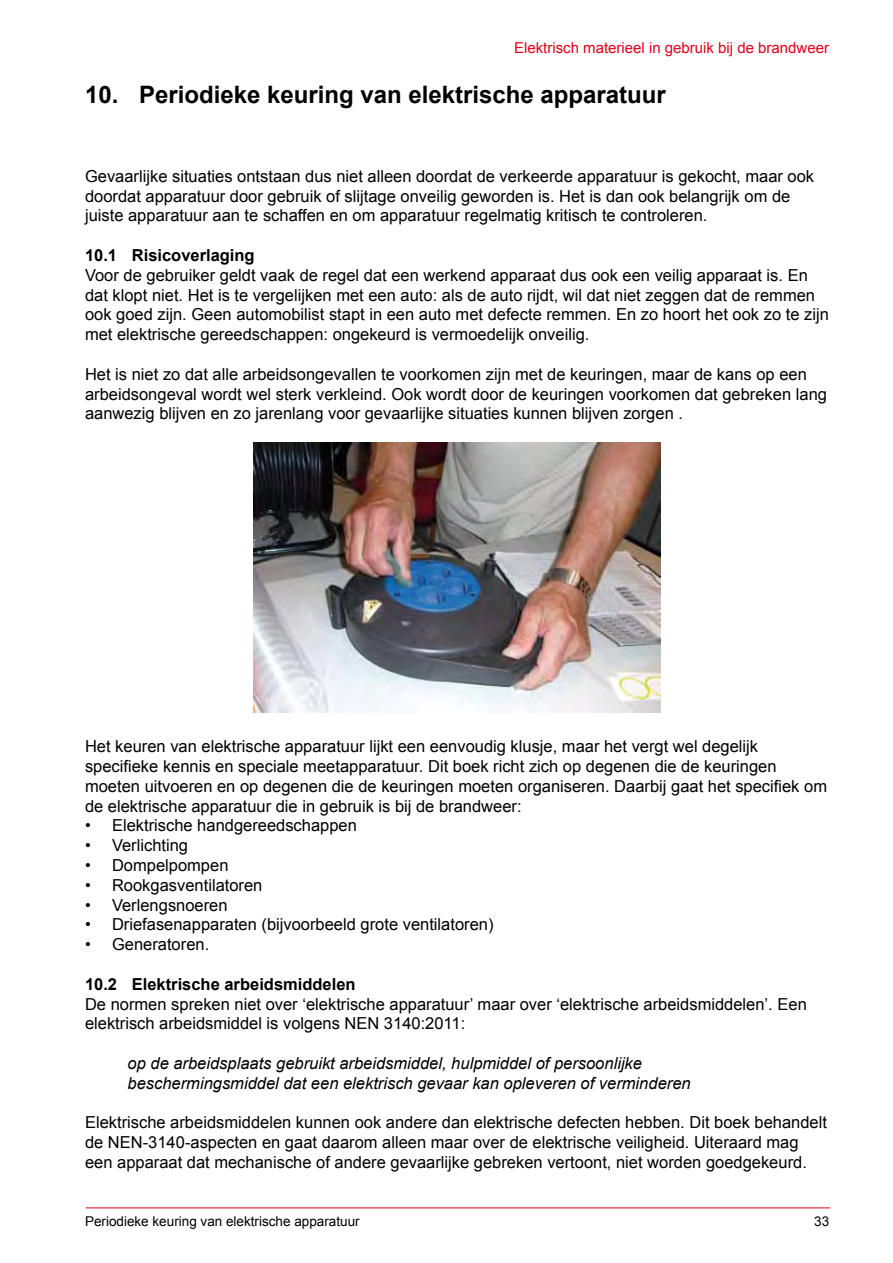
<style>
.page{position:relative;width:893px;height:1263px;background:#fff}
.page>*{position:absolute;margin:0;border:0;box-sizing:border-box;transform-origin:0 0}
.t1{font:700 24px "Arial";color:#000}
.t2{font:16.5px/19.8px "Arial";color:#000}
.t3{font:italic 16.5px/19.8px "Arial";color:#000}
.t4{font:700 16.5px "Arial";color:#000}
.t5{font:15px "Arial";color:#e2001a}
.t6{font:13.5px "Arial";color:#000}
</style>
<div class="page">
<hr style="left:86px;top:1207px;width:744px;height:1px;background:#e2001a">
<img style="left:254px;top:443px;width:406px;height:270px">
<p class="t5" style="left:514px;top:38px;width:317px">Elektrisch materieel in gebruik bij de brandweer</p>
<h1 class="t1" style="left:85px;top:78px;width:582px">10. Periodieke keuring van elektrische apparatuur</h1>
<p class="t2" style="left:85px;top:166px;width:731px">Gevaarlijke situaties ontstaan dus niet alleen doordat de verkeerde apparatuur is gekocht, maar ook doordat apparatuur door gebruik of slijtage onveilig geworden is. Het is dan ook belangrijk om de juiste apparatuur aan te schaffen en om apparatuur regelmatig kritisch te controleren.</p>
<p class="t4" style="left:85px;top:244px;width:171px">10.1 Risicoverlaging</p>
<p class="t2" style="left:85px;top:265px;width:745px">Voor de gebruiker geldt vaak de regel dat een werkend apparaat dus ook een veilig apparaat is. En dat klopt niet. Het is te vergelijken met een auto: als de auto rijdt, wil dat niet zeggen dat de remmen ook goed zijn. Geen automobilist stapt in een auto met defecte remmen. En zo hoort het ook zo te zijn met elektrische gereedschappen: ongekeurd is vermoedelijk onveilig.</p>
<p class="t2" style="left:85px;top:364px;width:743px">Het is niet zo dat alle arbeidsongevallen te voorkomen zijn met de keuringen, maar de kans op een arbeidsongeval wordt wel sterk verkleind. Ook wordt door de keuringen voorkomen dat gebreken lang aanwezig blijven en zo jarenlang voor gevaarlijke situaties kunnen blijven zorgen .</p>
<p class="t2" style="left:85px;top:737px;width:743px">Het keuren van elektrische apparatuur lijkt een eenvoudig klusje, maar het vergt wel degelijk specifieke kennis en speciale meetapparatuur. Dit boek richt zich op degenen die de keuringen moeten uitvoeren en op degenen die de keuringen moeten organiseren. Daarbij gaat het specifiek om de elektrische apparatuur die in gebruik is bij de brandweer:</p>
<p class="t2" style="left:85px;top:816px;width:273px">• Elektrische handgereedschappen</p>
<p class="t2" style="left:85px;top:836px;width:105px">• Verlichting</p>
<p class="t2" style="left:85px;top:855px;width:145px">• Dompelpompen</p>
<p class="t2" style="left:85px;top:875px;width:179px">• Rookgasventilatoren</p>
<p class="t2" style="left:85px;top:895px;width:144px">• Verlengsnoeren</p>
<p class="t2" style="left:85px;top:915px;width:410px">• Driefasenapparaten (bijvoorbeeld grote ventilatoren)</p>
<p class="t2" style="left:85px;top:935px;width:126px">• Generatoren.</p>
<p class="t4" style="left:85px;top:973px;width:272px">10.2 Elektrische arbeidsmiddelen</p>
<p class="t2" style="left:85px;top:994px;width:723px">De normen spreken niet over ‘elektrische apparatuur’ maar over ‘elektrische arbeidsmiddelen’. Een elektrisch arbeidsmiddel is volgens NEN 3140:2011:</p>
<p class="t3" style="left:128px;top:1053px;width:565px">op de arbeidsplaats gebruikt arbeidsmiddel, hulpmiddel of persoonlijke beschermingsmiddel dat een elektrisch gevaar kan opleveren of verminderen</p>
<p class="t2" style="left:85px;top:1113px;width:743px">Elektrische arbeidsmiddelen kunnen ook andere dan elektrische defecten hebben. Dit boek behandelt de NEN-3140-aspecten en gaat daarom alleen maar over de elektrische veiligheid. Uiteraard mag een apparaat dat mechanische of andere gevaarlijke gebreken vertoont, niet worden goedgekeurd.</p>
<p class="t6" style="left:85px;top:1212px;width:276px">Periodieke keuring van elektrische apparatuur</p>
<p class="t6" style="left:814px;top:1212px;width:17px">33</p>
</div>
